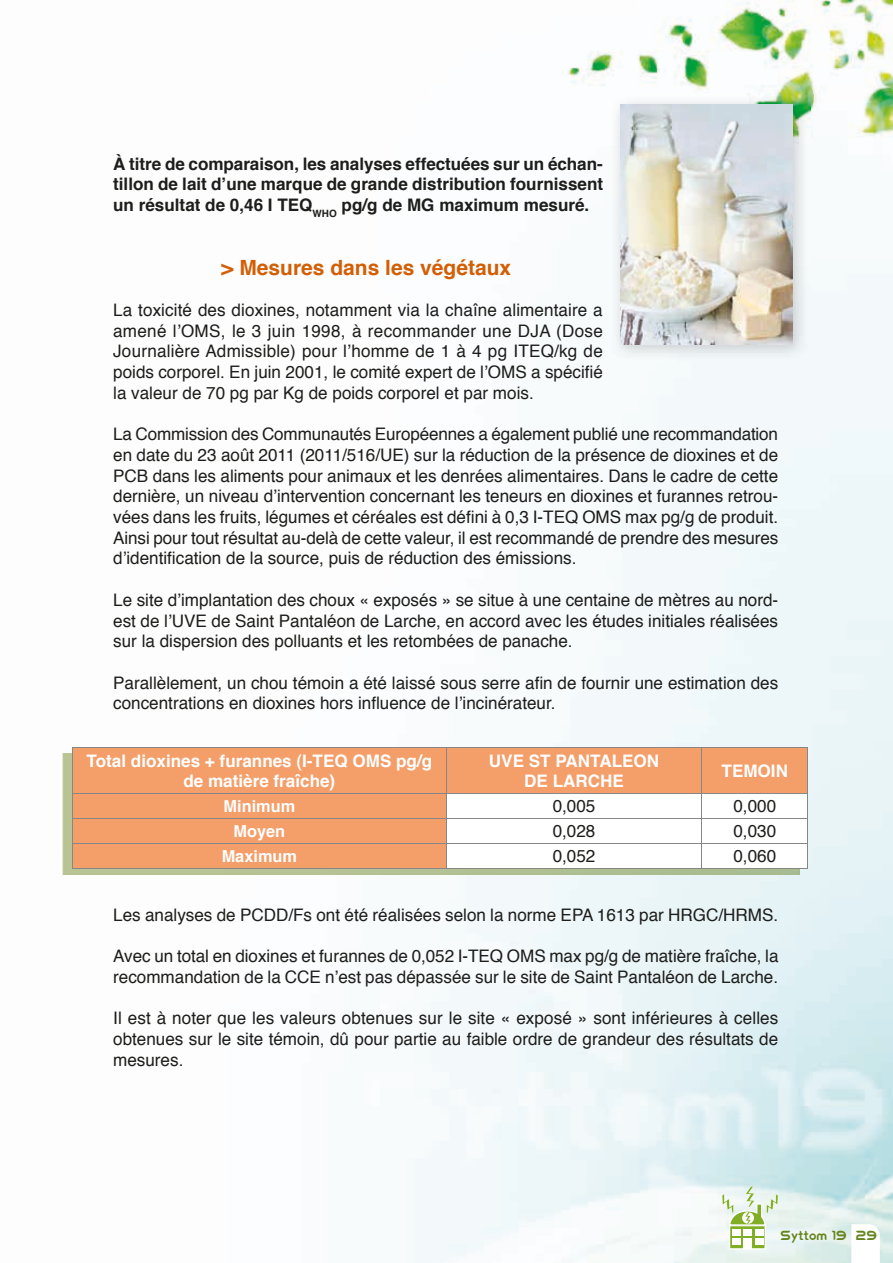
<style>
.page{position:relative;width:893px;height:1263px;background:#fff}
.page>*{position:absolute;margin:0;border:0;box-sizing:border-box;transform-origin:0 0}
.t1{font:700 21px "Helvetica";color:#d25f05}
.t2{font:17.25px/20.7px "Helvetica";color:#1d1d1b;text-align:justify}
.t3{font:700 17.25px/20.7px "Helvetica";color:#1d1d1b;text-align:justify}
.t4{font:700 17.25px/20.7px "Helvetica";color:#fff;text-align:center}
.t5{font:700 16.5px "Helvetica";color:#fff}
.t6{font:16.5px "FIFA Welcome";color:#658520}
</style>
<div class="page">
<img style="left:62px;top:0;width:831px;height:1263px">
<svg style="left:851px;top:1224px;width:29px;height:39px"></svg>
<svg style="left:722px;top:1186px;width:56px;height:63px"></svg>
<img style="left:609px;top:94px;width:201px;height:268px">
<img style="left:620px;top:105px;width:172px;height:239px">
<img style="left:63px;top:753px;width:736px;height:121px">
<div style="left:73px;top:748px;width:734px;height:120px;background:#f49e69"></div>
<hr style="left:72px;top:793px;width:374px;height:1px;background:#878787">
<hr style="left:72px;top:818px;width:374px;height:1px;background:#878787">
<hr style="left:72px;top:843px;width:374px;height:1px;background:#878787">
<svg style="left:72px;top:794px;width:1px;height:74px"></svg>
<hr style="left:72px;top:868px;width:374px;height:1px;background:#878787">
<svg style="left:446px;top:793px;width:362px;height:75px"></svg>
<hr style="left:446px;top:868px;width:256px;height:1px;background:#878787">
<hr style="left:702px;top:868px;width:106px;height:1px;background:#878787">
<hr style="left:72px;top:747px;width:374px;height:1px;background:#878787">
<hr style="left:72px;top:748px;width:1px;height:45px;background:#878787">
<hr style="left:446px;top:747px;width:256px;height:1px;background:#878787">
<hr style="left:446px;top:748px;width:1px;height:45px;background:#878787">
<hr style="left:702px;top:747px;width:106px;height:1px;background:#878787">
<hr style="left:701px;top:748px;width:1px;height:45px;background:#878787">
<hr style="left:807px;top:748px;width:1px;height:45px;background:#878787">
<p class="t3" style="left:113px;top:153px;width:491px">À titre de comparaison, les analyses effectuées sur un échan&shy;tillon de lait d’une marque de grande distribution fournissent un résultat de 0,46 I TEQ<sub>WHO</sub> pg/g de MG maximum mesuré.</p>
<p class="t1" style="left:221px;top:250px;width:292px">&gt; Mesures dans les végétaux</p>
<p class="t2" style="left:113px;top:300px;width:491px">La toxicité des dioxines, notamment via la chaîne alimentaire a amené l’OMS, le 3 juin 1998, à recommander une DJA (Dose Journalière Admissible) pour l’homme de 1 à 4 pg ITEQ/kg de poids corporel. En juin 2001, le comité expert de l’OMS a spécifié la valeur de 70 pg par Kg de poids corporel et par mois.</p>
<p class="t2" style="left:113px;top:424px;width:667px">La Commission des Communautés Européennes a également publié une recommandation en date du 23 août 2011 (2011/516/UE) sur la réduction de la présence de dioxines et de PCB dans les aliments pour animaux et les denrées alimentaires. Dans le cadre de cette dernière, un niveau d’intervention concernant les teneurs en dioxines et furannes retrou&shy;vées dans les fruits, légumes et céréales est défini à 0,3 I-TEQ OMS max pg/g de produit.<br>Ainsi pour tout résultat au-delà de cette valeur, il est recommandé de prendre des mesures d’identification de la source, puis de réduction des émissions.</p>
<p class="t2" style="left:113px;top:590px;width:666px">Le site d’implantation des choux « exposés » se situe à une centaine de mètres au nord&shy;est de l’UVE de Saint Pantaléon de Larche, en accord avec les études initiales réalisées sur la dispersion des polluants et les retombées de panache.</p>
<p class="t2" style="left:113px;top:673px;width:666px">Parallèlement, un chou témoin a été laissé sous serre afin de fournir une estimation des concentrations en dioxines hors influence de l’incinérateur.</p>
<p class="t4" style="left:87px;top:750px;width:347px">Total dioxines + furannes (I-TEQ OMS pg/g de matière fraîche)</p>
<p class="t4" style="left:489px;top:750px;width:172px">UVE ST PANTALEON<br>DE LARCHE</p>
<p class="t4" style="left:722px;top:761px;width:68px">TEMOIN</p>
<p class="t5" style="left:224px;top:793px;width:73px">Minimum</p>
<p class="t2" style="left:553px;top:796px;width:44px">0,005</p>
<p class="t2" style="left:733px;top:796px;width:44px">0,000</p>
<p class="t5" style="left:234px;top:818px;width:53px">Moyen</p>
<p class="t2" style="left:553px;top:821px;width:44px">0,028</p>
<p class="t2" style="left:733px;top:821px;width:44px">0,030</p>
<p class="t5" style="left:222px;top:843px;width:77px">Maximum</p>
<p class="t2" style="left:553px;top:846px;width:44px">0,052</p>
<p class="t2" style="left:733px;top:846px;width:44px">0,060</p>
<p class="t2" style="left:113px;top:905px;width:666px">Les analyses de PCDD/Fs ont été réalisées selon la norme EPA 1613 par HRGC/HRMS.</p>
<p class="t2" style="left:113px;top:946px;width:667px">Avec un total en dioxines et furannes de 0,052 I-TEQ OMS max pg/g de matière fraîche, la recommandation de la CCE n’est pas dépassée sur le site de Saint Pantaléon de Larche.</p>
<p class="t2" style="left:113px;top:1008px;width:667px">Il est à noter que les valeurs obtenues sur le site « exposé » sont inférieures à celles obtenues sur le site témoin, dû pour partie au faible ordre de grandeur des résultats de mesures.</p>
<p class="t6" style="left:780px;top:1226px;width:98px">Syttom 19 29</p>
</div>
